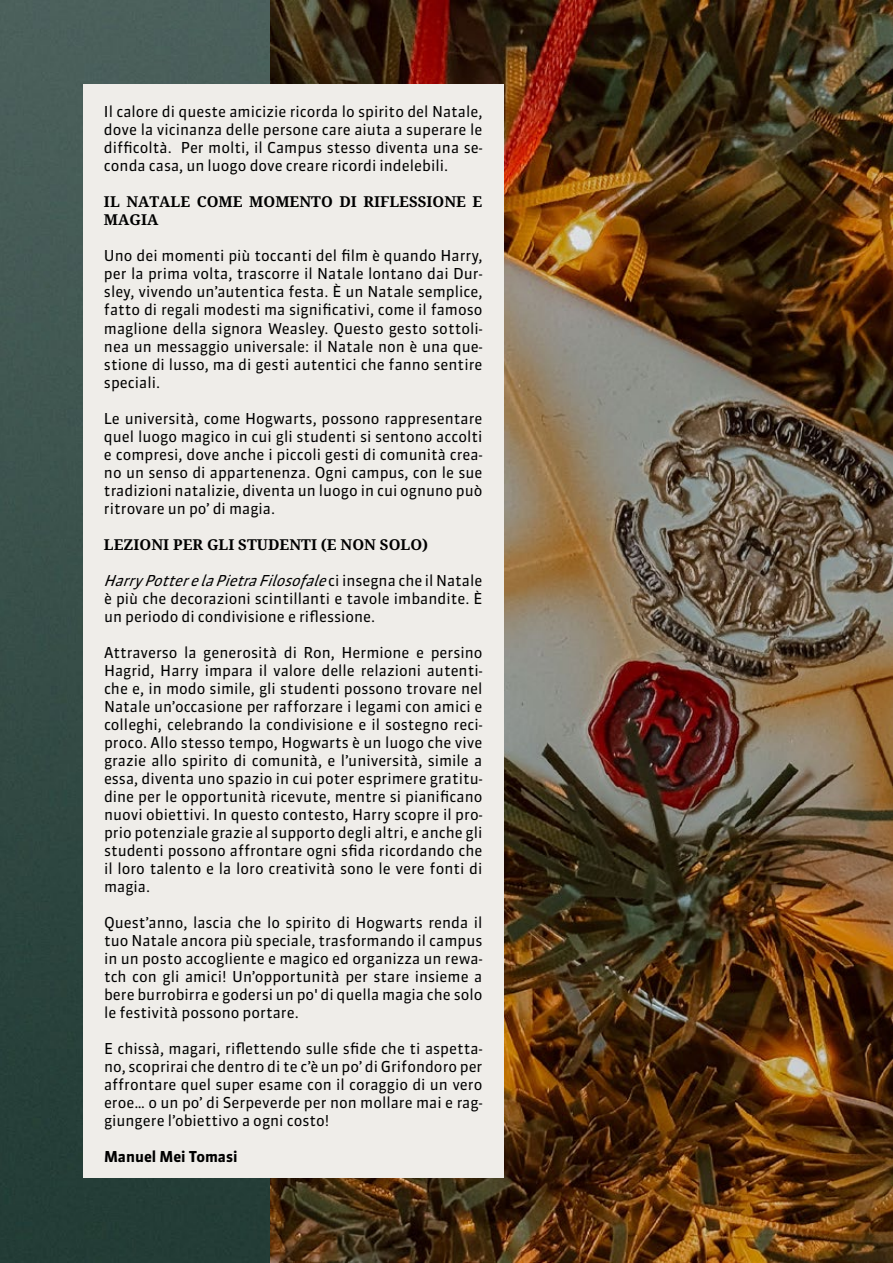
<style>
.page{position:relative;width:893px;height:1263px;background:#fff}
.page>*{position:absolute;margin:0;border:0;box-sizing:border-box;transform-origin:0 0}
.t1{font:15px/18px "Sanuk OT";color:#000;text-align:justify}
.t2{font:15px/18px "Noto Serif";color:#000}
.t3{font:700 15px "Sanuk OT";color:#000}
.s1{font-style:italic}
</style>
<div class="page">
<img style="left:1px;top:0;width:269px;height:1263px">
<hr style="left:0;top:0;width:1px;height:1263px;background:#e4dac7">
<img style="left:0;top:0;width:1px;height:571px">
<img style="left:270px;top:0;width:623px;height:1263px">
<div style="left:83px;top:85px;width:421px;height:1093px;background:#efede9"></div>
<p class="t1" style="left:104px;top:103px;width:380px">Il calore di queste amicizie ricorda lo spirito del Natale, dove la vicinanza delle persone care aiuta a superare le difficoltà. Per molti, il Campus stesso diventa una se&shy;conda casa, un luogo dove creare ricordi indelebili.</p>
<p class="t2" style="left:104px;top:194px;width:380px">IL NATALE COME MOMENTO DI RIFLESSIONE E<br>MAGIA</p>
<p class="t1" style="left:104px;top:247px;width:380px">Uno dei momenti più toccanti del film è quando Harry, per la prima volta, trascorre il Natale lontano dai Dur&shy;sley, vivendo un’autentica festa. È un Natale semplice, fatto di regali modesti ma significativi, come il famoso maglione della signora Weasley. Questo gesto sottoli&shy;nea un messaggio universale: il Natale non è una que&shy;stione di lusso, ma di gesti autentici che fanno sentire speciali.</p>
<p class="t1" style="left:104px;top:409px;width:380px">Le università, come Hogwarts, possono rappresentare quel luogo magico in cui gli studenti si sentono accolti e compresi, dove anche i piccoli gesti di comunità crea&shy;no un senso di appartenenza. Ogni campus, con le sue tradizioni natalizie, diventa un luogo in cui ognuno può ritrovare un po’ di magia.</p>
<p class="t2" style="left:104px;top:536px;width:326px">LEZIONI PER GLI STUDENTI (E NON SOLO)</p>
<p class="t1" style="left:104px;top:571px;width:380px"><span class="s1">Harry PotterelaPietraFilosofale</span>c i i n s e g n a c h e i l N a t a l e è più che decorazioni scintillanti e tavole imbandite. È un periodo di condivisione e riflessione.</p>
<p class="t1" style="left:104px;top:643px;width:380px">Attraverso la generosità di Ron, Hermione e persino Hagrid, Harry impara il valore delle relazioni autenti&shy;che e, in modo simile, gli studenti possono trovare nel Natale un’occasione per rafforzare i legami con amici e colleghi, celebrando la condivisione e il sostegno reci&shy;proco. Allo stesso tempo, Hogwarts è un luogo che vive grazie allo spirito di comunità, e l’università, simile a essa, diventa uno spazio in cui poter esprimere gratitu&shy;dine per le opportunità ricevute, mentre si pianificano nuovi obiettivi. In questo contesto, Harry scopre il pro&shy;prio potenziale grazie al supporto degli altri, e anche gli studenti possono affrontare ogni sfida ricordando che il loro talento e la loro creatività sono le vere fonti di magia.</p>
<p class="t1" style="left:104px;top:913px;width:380px">Quest’anno, lascia che lo spirito di Hogwarts renda il tuo Natale ancora più speciale, trasformando il campus in un posto accogliente e magico ed organizza un rewa&shy;tch con gli amici! Un’opportunità per stare insieme a bere burrobirra e godersi un po' di quella magia che solo le festività possono portare.</p>
<p class="t1" style="left:104px;top:1039px;width:380px">E chissà, magari, riflettendo sulle sfide che ti aspetta&shy;no, scoprirai che dentro di te c’è un po’ di Grifondoro per affrontare quel super esame con il coraggio di un vero eroe… o un po’ di Serpeverde per non mollare mai e rag&shy;giungere l’obiettivo a ogni costo!</p>
<p class="t3" style="left:104px;top:1147px;width:135px">Manuel Mei Tomasi</p>
</div>
